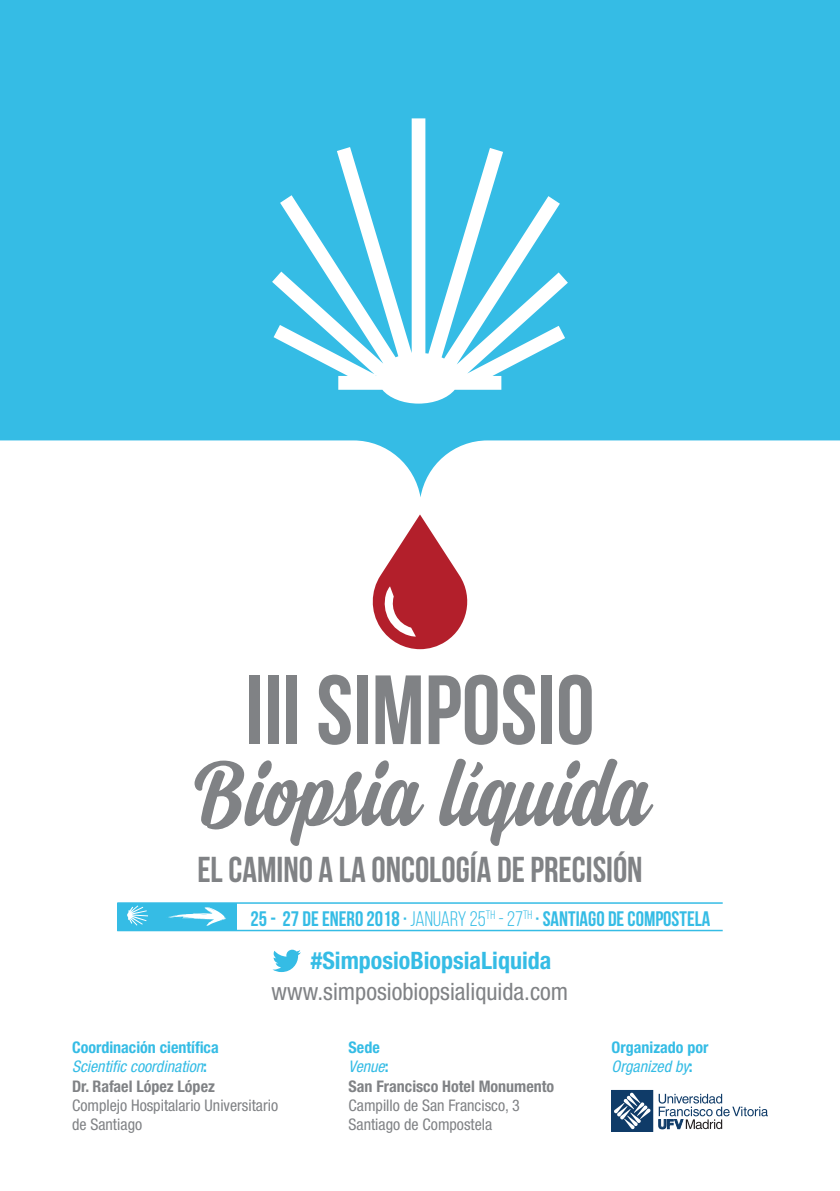
<style>
.page{position:relative;width:840px;height:1191px;background:#fff}
.page>*{position:absolute;margin:0;border:0;box-sizing:border-box;transform-origin:0 0}
.t1{font:98px "Steady";color:#808285}
.t2{font:98px "Bebas Neue";color:#808285}
.t3{font:36px "Bebas Neue";color:#808285}
.t4{font:condensed 24px "Helvetica Neue LT Std";color:#808285}
.t5{font:700 condensed 24px "Helvetica Neue LT Std";color:#35bce5}
.t6{font:21px "Bebas Neue";color:#35bce5}
.t7{font:700 condensed 16px/19.2px "Helvetica Neue LT Std";color:#35bce5}
.t8{font:condensed 16px/19.2px "Helvetica Neue LT Std";color:#808285}
.t9{font:700 condensed 16px/19.2px "Helvetica Neue LT Std";color:#808285}
.s1{font-style:inherit}
.s2{font-weight:400;font-style:italic}
.s3{color:#808285}
.s4{color:#35bce5}
.s5{font-weight:400;font-style:italic;color:#35bce5}
</style>
<div class="page">
<svg style="left:272px;top:949px;width:29px;height:23px"></svg>
<div style="left:611px;top:1090px;width:41px;height:41px;border:1px solid #0f3b68"></div>
<svg style="left:613px;top:1092px;width:37px;height:37px"></svg>
<svg style="left:658px;top:1093px;width:109px;height:36px"></svg>
<svg style="left:0;top:0;width:839px;height:497px;background:#50c5e8"></svg>
<svg style="left:372px;top:514px;width:96px;height:135px"></svg>
<svg style="left:272px;top:118px;width:295px;height:285px;fill:#35bce5"></svg>
<div style="left:117px;top:902px;width:120px;height:28px;background:#35bce5"></div>
<svg style="left:127px;top:905px;width:21px;height:20px"></svg>
<hr style="left:117px;top:929px;width:605px;height:2px;background:#35bce5">
<hr style="left:117px;top:902px;width:605px;height:1px;background:#35bce5">
<svg style="left:168px;top:907px;width:58px;height:18px"></svg>
<h1 class="t2" style="left:245px;top:653px;width:351px">III SIMPOSIO</h1>
<h1 class="t1" style="left:191px;top:756px;width:458px">Biopsia líquida</h1>
<h2 class="t3" style="left:197px;top:848px;width:446px">EL CAMINO A LA ONCOLOGÍA DE PRECISIÓN</h2>
<h3 class="t6" style="left:250px;top:906px;width:461px">25 - 27 DE ENERO 2018 · <span class="s1">JANUARY 25</span><sup>TH</sup> <span class="s1">- 27</span><sup>th</sup> · SANTIAGO DE COMPOSTELA</h3>
<h3 class="t5" style="left:311px;top:951px;width:242px">#SimposioBiopsiaLiquida</h3>
<h3 class="t4" style="left:271px;top:982px;width:298px">www.simposiobiopsialiquida.com</h3>
<p class="t7" style="left:72px;top:1039px;width:148px">Coordinación científica<br><span class="s2">Scientific coordination</span>:<br><span class="s3">Dr. Rafael López López</span></p>
<p class="t8" style="left:72px;top:1097px;width:207px">Complejo Hospitalario Universitario de Santiago</p>
<p class="t9" style="left:348px;top:1039px;width:207px"><span class="s4">Sede<br></span><span class="s5">Venue</span><span class="s4">:<br></span>San Francisco Hotel Monumento</p>
<p class="t8" style="left:348px;top:1097px;width:173px">Campillo de San Francisco, 3<br>Santiago de Compostela</p>
<p class="t7" style="left:611px;top:1039px;width:98px">Organizado por<br><span class="s2">Organized by</span>:</p>
</div>
